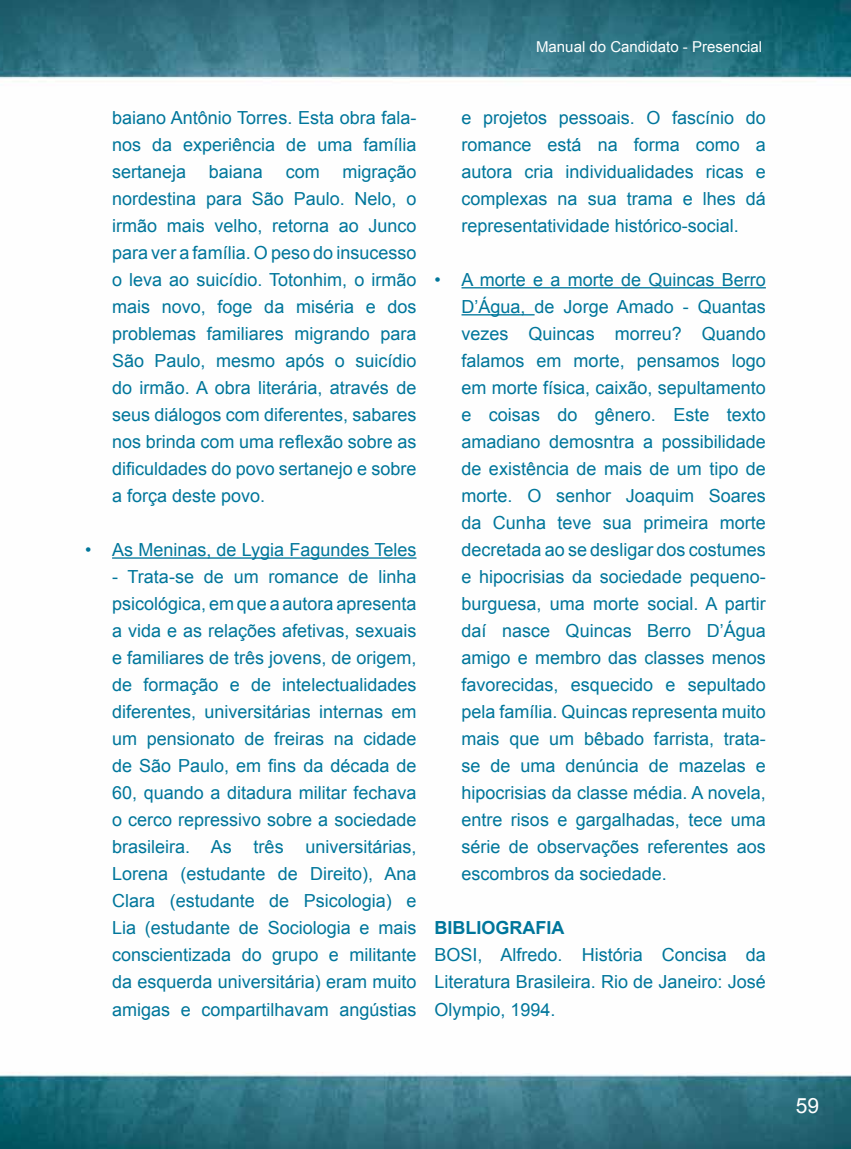
<style>
.page{position:relative;width:851px;height:1149px;background:#fff}
.page>*{position:absolute;margin:0;border:0;box-sizing:border-box;transform-origin:0 0}
.t1{font:21px "Arial";color:#fff}
.t2{font:18px/27px "Arial";color:#00769b;text-align:justify}
.t3{font:700 18px "Arial";color:#00769b}
.t4{font:15px "Arial";color:#fff}
</style>
<div class="page">
<img style="left:0;top:0;width:850px;height:1148px">
<hr style="left:112px;top:557px;width:304px;height:1px;background:#00769b">
<hr style="left:461px;top:287px;width:304px;height:1px;background:#00769b">
<hr style="left:461px;top:314px;width:73px;height:1px;background:#00769b">
<p class="t4" style="left:536px;top:37px;width:227px">Manual do Candidato - Presencial</p>
<p class="t2" style="left:112px;top:104px;width:306px">baiano Antônio Torres. Esta obra fala&shy;nos da experiência de uma família sertaneja</p>
<p class="t2" style="left:112px;top:158px;width:306px;text-indent:230px">migração nordestina para São Paulo. Nelo, o irmão mais velho, retorna ao Junco para ver a família. O peso do insucesso o leva ao suicídio. Totonhim, o irmão mais novo, foge da miséria e dos problemas familiares migrando para São Paulo, mesmo após o suicídio do irmão. A obra literária, através de seus diálogos com diferentes, sabares nos brinda com uma reflexão sobre as dificuldades do povo sertanejo e sobre a força deste povo.</p>
<p class="t2" style="left:85px;top:536px;width:333px">• As Meninas, de Lygia Fagundes Teles</p>
<p class="t2" style="left:112px;top:563px;width:306px">- Trata-se de um romance de linha psicológica, em que a autora apresenta a vida e as relações afetivas, sexuais e familiares de três jovens, de origem, de formação e de intelectualidades diferentes, universitárias internas em um pensionato de freiras na cidade de São Paulo, em fins da década de 60, quando a ditadura militar fechava o cerco repressivo sobre a sociedade brasileira. As três universitárias, Lorena (estudante de Direito), Ana Clara (estudante de Psicologia) e Lia (estudante de Sociologia e mais conscientizada do grupo e militante da esquerda universitária) eram muito amigas e compartilhavam angústias</p>
<p class="t2" style="left:209px;top:158px;width:56px">baiana</p>
<p class="t2" style="left:285px;top:158px;width:36px">com</p>
<p class="t2" style="left:461px;top:104px;width:306px">e projetos pessoais. O fascínio do romance está na forma como a autora cria individualidades ricas e complexas na sua trama e lhes dá representatividade histórico-social.</p>
<p class="t2" style="left:461px;top:266px;width:306px;text-indent:-27px">• A morte e a morte de Quincas Berro D’Água, de Jorge Amado - Quantas vezes Quincas morreu? Quando falamos em morte, pensamos logo em morte física, caixão, sepultamento e coisas do gênero. Este texto amadiano demosntra a possibilidade de existência de mais de um tipo de morte. O senhor Joaquim Soares da Cunha teve sua primeira morte decretada ao se desligar dos costumes e hipocrisias da sociedade pequeno&shy;burguesa, uma morte social. A partir daí nasce Quincas Berro D’Água amigo e membro das classes menos favorecidas, esquecido e sepultado pela família. Quincas representa muito mais que um bêbado farrista, trata&shy;se de uma denúncia de mazelas e hipocrisias da classe média. A novela, entre risos e gargalhadas, tece uma série de observações referentes aos escombros da sociedade.</p>
<p class="t3" style="left:434px;top:915px;width:131px">BIBLIOGRAFIA</p>
<p class="t2" style="left:434px;top:941px;width:333px">BOSI, Alfredo. História Concisa da Literatura Brasileira. Rio de Janeiro: José Olympio, 1994.</p>
<p class="t1" style="left:795px;top:1091px;width:25px">59</p>
</div>
